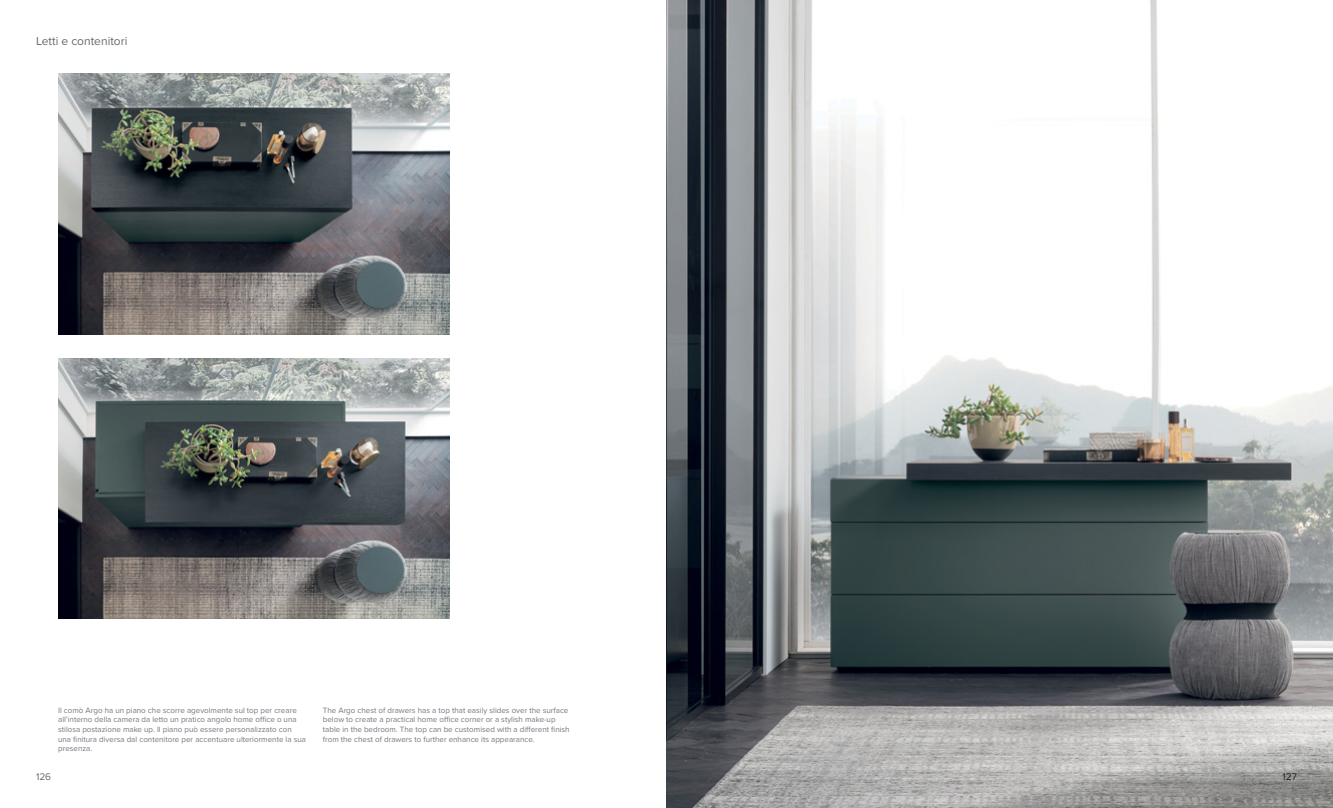
<style>
.page{position:relative;width:1333px;height:808px;background:#fff}
.page>*{position:absolute;margin:0;border:0;box-sizing:border-box;transform-origin:0 0}
.t1{font:12px "Proxima Nova";color:#676970}
.t2{font:10px "Proxima Nova";color:#6b6c6f}
.t3{font:10px "Proxima Nova";color:#231f20}
.t4{font:8px/9.6px "Proxima Nova";color:#74787f}
</style>
<div class="page">
<img style="left:666px;top:0;width:666px;height:808px">
<img style="left:58px;top:358px;width:391px;height:261px">
<img style="left:58px;top:74px;width:391px;height:260px">
<h1 class="t1" style="left:36px;top:37px;width:93px">Letti e contenitori</h1>
<p class="t4" style="left:58px;top:706px;width:249px">Il comò Argo ha un piano che scorre agevolmente sul top per creare all’interno della camera da letto un pratico angolo home office o una stilosa postazione make up. Il piano può essere personalizzato con una finitura diversa dal contenitore per accentuare ulteriormente la sua presenza.</p>
<p class="t4" style="left:323px;top:706px;width:248px">The Argo chest of drawers has a top that easily slides over the surface below to create a practical home office corner or a stylish make-up table in the bedroom. The top can be customised with a different finish from the chest of drawers to further enhance its appearance.</p>
<p class="t2" style="left:36px;top:773px;width:17px">126</p>
<p class="t3" style="left:1282px;top:773px;width:16px">127</p>
</div>
